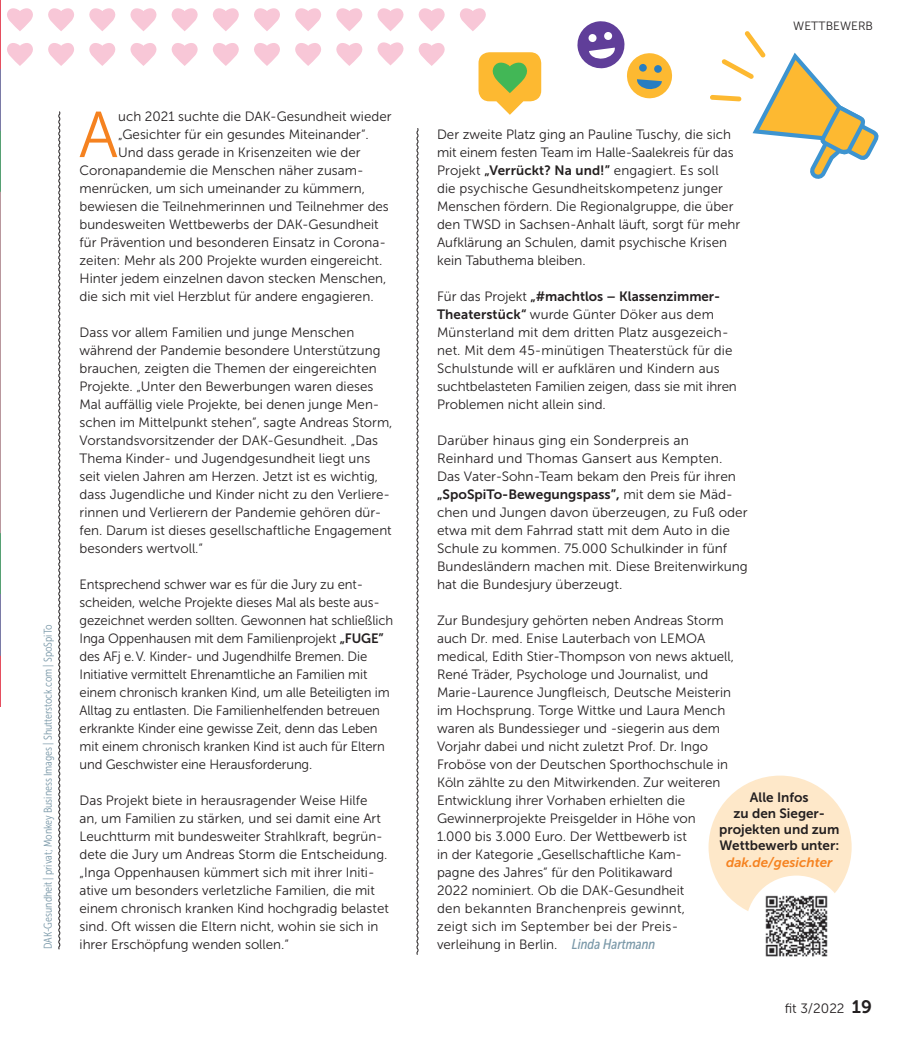
<style>
.page{position:relative;width:906px;height:1042px;background:#fff}
.page>*{position:absolute;margin:0;border:0;box-sizing:border-box;transform-origin:0 0}
.t1{font:64.65px "Museo Sans 300";color:#f58220}
.t2{font:13.5px/18px "Museo Sans 300";color:#231f20}
.t3{font:13.5px/16.2px "Museo Sans 700";color:#231f20;text-align:center}
.t4{font:italic 13.5px "Museo Sans 700";color:#f58220}
.t5{font:12px "Museo Sans 300";color:#231f20}
.t6{font:11.25px "Museo Sans Cond 300";color:#7b99a9}
.s1{font-family:"Museo Sans 700"}
.s2{font-family:"Museo Sans 300"}
.s3{font-family:"Museo Sans Cond 500";font-style:italic;font-size:14.25px;color:#7b99a9}
.s4{font-family:"Museo Sans 700";font-size:18px}
</style>
<div class="page">
<svg style="left:478px;top:52px;width:63px;height:63px"></svg>
<svg style="left:710px;top:31px;width:167px;height:148px"></svg>
<svg style="left:0;top:0;width:33px;height:707px"></svg>
<svg style="left:48px;top:8px;width:26px;height:23px"></svg>
<svg style="left:48px;top:43px;width:26px;height:23px"></svg>
<svg style="left:89px;top:8px;width:27px;height:23px"></svg>
<svg style="left:89px;top:43px;width:27px;height:23px"></svg>
<svg style="left:130px;top:8px;width:27px;height:23px"></svg>
<svg style="left:130px;top:43px;width:27px;height:23px"></svg>
<svg style="left:171px;top:8px;width:27px;height:23px"></svg>
<svg style="left:171px;top:43px;width:27px;height:23px"></svg>
<svg style="left:213px;top:8px;width:26px;height:23px"></svg>
<svg style="left:213px;top:43px;width:26px;height:23px"></svg>
<svg style="left:254px;top:8px;width:26px;height:23px"></svg>
<svg style="left:254px;top:43px;width:26px;height:23px"></svg>
<svg style="left:295px;top:8px;width:26px;height:23px"></svg>
<svg style="left:295px;top:43px;width:26px;height:23px"></svg>
<svg style="left:336px;top:8px;width:27px;height:23px"></svg>
<svg style="left:336px;top:43px;width:27px;height:23px"></svg>
<svg style="left:377px;top:8px;width:27px;height:23px"></svg>
<svg style="left:377px;top:42px;width:27px;height:23px"></svg>
<svg style="left:418px;top:8px;width:27px;height:23px"></svg>
<svg style="left:418px;top:43px;width:27px;height:23px"></svg>
<svg style="left:460px;top:8px;width:26px;height:23px"></svg>
<svg style="left:577px;top:21px;width:95px;height:77px"></svg>
<svg style="left:58px;top:111px;width:3px;height:839px"></svg>
<svg style="left:416px;top:128px;width:3px;height:827px"></svg>
<div style="left:708px;top:775px;width:143px;height:143px;background:#fee8c9;border-radius:50%"></div>
<div style="left:746px;top:875px;width:101px;height:101px;background:#fff;border-radius:50%"></div>
<img style="left:765px;top:895px;width:63px;height:62px">
<p class="t6" style="left:42px;top:949px;width:326px;rotate:-90deg">DAK-Gesundheit | privat; Monkey Business Images | Shutterstock.com | SpoSpiTo</p>
<h1 class="t1" style="left:79px;top:100px;width:41px">A</h1>
<p class="t2" style="left:118px;top:107px;width:275px">uch 2021 suchte die DAK-Gesundheit wieder</p>
<p class="t2" style="left:118px;top:125px;width:252px">„Gesichter für ein gesundes Miteinander“.</p>
<p class="t2" style="left:118px;top:143px;width:244px">Und dass gerade in Krisenzeiten wie der</p>
<p class="t2" style="left:80px;top:161px;width:285px">Coronapandemie die Menschen näher zusam-</p>
<p class="t2" style="left:80px;top:179px;width:287px">menrücken, um sich umeinander zu kümmern,</p>
<p class="t2" style="left:80px;top:197px;width:311px">bewiesen die Teilnehmerinnen und Teilnehmer des</p>
<p class="t2" style="left:80px;top:215px;width:300px">bundesweiten Wettbewerbs der DAK-Gesundheit</p>
<p class="t2" style="left:80px;top:233px;width:308px">für Prävention und besonderen Einsatz in Corona-</p>
<p class="t2" style="left:80px;top:251px;width:304px">zeiten: Mehr als 200 Projekte wurden eingereicht.</p>
<p class="t2" style="left:80px;top:269px;width:308px">Hinter jedem einzelnen davon stecken Menschen,</p>
<p class="t2" style="left:80px;top:287px;width:296px">die sich mit viel Herzblut für andere engagieren.</p>
<p class="t2" style="left:80px;top:323px;width:314px">Dass vor allem Familien und junge Menschen während der Pandemie besondere Unterstützung brauchen, zeigten die Themen der eingereichten Projekte. „Unter den Bewerbungen waren dieses Mal auffällig viele Projekte, bei denen junge Men&shy;schen im Mittelpunkt stehen“, sagte Andreas Storm, Vorstandsvorsitzender der DAK-Gesundheit. „Das Thema Kinder- und Jugendgesundheit liegt uns seit vielen Jahren am Herzen. Jetzt ist es wichtig, dass Jugendliche und Kinder nicht zu den Verliere&shy;rinnen und Verlierern der Pandemie gehören dür&shy;fen. Darum ist dieses gesellschaftliche Engagement besonders wertvoll.“</p>
<p class="t2" style="left:80px;top:575px;width:315px">Entsprechend schwer war es für die Jury zu ent&shy;scheiden, welche Projekte dieses Mal als beste aus&shy;gezeichnet werden sollten. Gewonnen hat schließlich Inga Oppenhausen mit dem Familienprojekt <span class="s1">„FUGE” </span>des AFj e. V. Kinder- und Jugendhilfe Bremen. Die Initiative vermittelt Ehrenamtliche an Familien mit einem chronisch kranken Kind, um alle Beteiligten im Alltag zu entlasten. Die Familienhelfenden betreuen erkrankte Kinder eine gewisse Zeit, denn das Leben mit einem chronisch kranken Kind ist auch für Eltern und Geschwister eine Herausforderung.</p>
<p class="t2" style="left:80px;top:791px;width:311px">Das Projekt biete in herausragender Weise Hilfe an, um Familien zu stärken, und sei damit eine Art Leuchtturm mit bundesweiter Strahlkraft, begrün&shy;dete die Jury um Andreas Storm die Entscheidung. „Inga Oppenhausen kümmert sich mit ihrer Initi&shy;ative um besonders verletzliche Familien, die mit einem chronisch kranken Kind hochgradig belastet sind. Oft wissen die Eltern nicht, wohin sie sich in ihrer Erschöpfung wenden sollen.“</p>
<p class="t5" style="left:793px;top:20px;width:81px">WETTBEWERB</p>
<p class="t2" style="left:437px;top:125px;width:304px">Der zweite Platz ging an Pauline Tuschy, die sich mit einem festen Team im Halle-Saalekreis für das Projekt <span class="s1">„Verrückt? Na und!”</span> engagiert. Es soll die psychische Gesundheitskompetenz junger Menschen fördern. Die Regionalgruppe, die über den TWSD in Sachsen-Anhalt läuft, sorgt für mehr Aufklärung an Schulen, damit psychische Krisen kein Tabuthema bleiben.</p>
<p class="t3" style="left:437px;top:288px;width:285px"><span class="s2">Für das Projekt</span> „#machtlos – Klassenzimmer-</p>
<p class="t2" style="left:437px;top:305px;width:301px"><span class="s1">Theaterstück“</span> wurde Günter Döker aus dem Münsterland mit dem dritten Platz ausgezeich&shy;net. Mit dem 45-minütigen Theaterstück für die Schulstunde will er aufklären und Kindern aus suchtbelasteten Familien zeigen, dass sie mit ihren Problemen nicht allein sind.</p>
<p class="t2" style="left:437px;top:431px;width:300px">Darüber hinaus ging ein Sonderpreis an<br>Reinhard und Thomas Gansert aus Kempten.<br>Das Vater-Sohn-Team bekam den Preis für ihren</p>
<p class="t3" style="left:437px;top:486px;width:297px">„SpoSpiTo-Bewegungspass”, <span class="s2">mit dem sie Mäd-</span></p>
<p class="t2" style="left:437px;top:503px;width:312px">chen und Jungen davon überzeugen, zu Fuß oder etwa mit dem Fahrrad statt mit dem Auto in die Schule zu kommen. 75.000 Schulkinder in fünf Bundesländern machen mit. Diese Breitenwirkung hat die Bundesjury überzeugt.</p>
<p class="t2" style="left:437px;top:611px;width:298px">Zur Bundesjury gehörten neben Andreas Storm auch Dr. med. Enise Lauterbach von LEMOA medical, Edith Stier-Thompson von news aktuell, René Träder, Psychologe und Journalist, und Marie-Laurence Jungfleisch, Deutsche Meisterin im Hochsprung. Torge Wittke und Laura Mench waren als Bundessieger und -siegerin aus dem Vorjahr dabei und nicht zuletzt Prof. Dr. Ingo Froböse von der Deutschen Sporthochschule in Köln zählte zu den Mitwirkenden. Zur weiteren Entwicklung ihrer Vorhaben erhielten die Gewinnerprojekte Preisgelder in Höhe von<br>1.000 bis 3.000 Euro. Der Wettbewerb ist<br>in der Kategorie „Gesellschaftliche Kam-<br>pagne des Jahres“ für den Politikaward<br>2022 nominiert. Ob die DAK-Gesundheit<br>den bekannten Branchenpreis gewinnt,<br>zeigt sich im September bei der Preis&shy;verleihung in Berlin. <span class="s3">Linda Hartmann</span></p>
<p class="t3" style="left:719px;top:789px;width:122px">Alle Infos<br>zu den Sieger&shy;projekten und zum<br>Wettbewerb unter:</p>
<p class="t4" style="left:726px;top:854px;width:108px">dak.de/gesichter</p>
<p class="t2" style="left:784px;top:999px;width:89px">fit 3/2022 <span class="s4">19</span></p>
</div>
